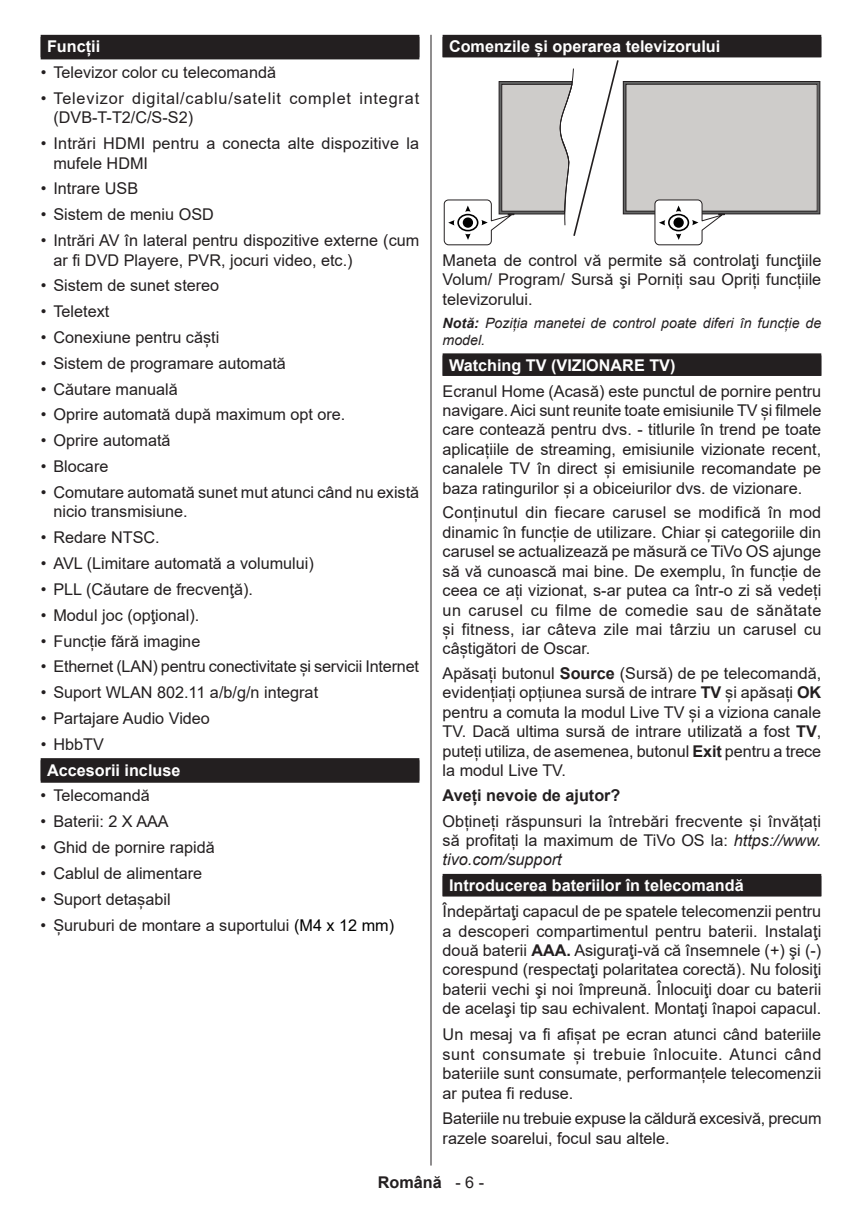
<style>
.page{position:relative;width:862px;height:1212px;background:#fff}
.page>*{position:absolute;margin:0;border:0;box-sizing:border-box;transform-origin:0 0}
.t1{font:16.2px/19.3px "Arial";color:#231f20;text-align:justify}
.t2{font:700 16.2px "Arial";color:#fff}
.t3{font:16.2px/19.3px "Arial";letter-spacing:.05em;color:#231f20}
.t4{font:700 16.2px "Arial";color:#231f20}
.t5{font:italic 14.17px/17.1px "Arial";letter-spacing:.005em;color:#231f20}
.s1{color:#000}
.s2{font-weight:700}
.s3{font-style:italic}
.s4{font-weight:400}
</style>
<div class="page">
<hr style="left:430px;top:35px;width:1px;height:1130px;background:#231f20">
<div style="left:41px;top:35px;width:378px;height:22px;background:#231f20"></div>
<div style="left:41px;top:37px;width:378px;height:22px;background:#231f20"></div>
<div style="left:41px;top:758px;width:378px;height:23px;background:#231f20"></div>
<div style="left:41px;top:760px;width:378px;height:23px;background:#231f20"></div>
<div style="left:442px;top:35px;width:378px;height:22px;background:#231f20"></div>
<div style="left:442px;top:353px;width:378px;height:23px;background:#231f20"></div>
<div style="left:442px;top:874px;width:378px;height:22px;background:#231f20"></div>
<div style="left:622px;top:81px;width:197px;height:133px;border:1px solid #231f20"></div>
<div style="left:625px;top:84px;width:191px;height:127px;background:#ceccca"></div>
<div style="left:625px;top:84px;width:192px;height:127px;border:1px solid #231f20"></div>
<svg style="left:653px;top:199px;width:73px;height:47px"></svg>
<svg style="left:443px;top:60px;width:176px;height:186px"></svg>
<p class="t2" style="left:47px;top:35px;width:55px">Funcții</p>
<p class="t1" style="left:41px;top:63px;width:237px">• Televizor color cu telecomandă</p>
<p class="t3" style="left:53px;top:88px;width:367px;text-indent:-13px">• Televizor digital/cablu/satelit complet integrat (DVB-T-T2/C/S-S2)</p>
<p class="t1" style="left:53px;top:134px;width:367px;text-indent:-13px">• Intrări HDMI pentru a conecta alte dispozitive la mufele HDMI</p>
<p class="t1" style="left:41px;top:179px;width:99px">• Intrare USB</p>
<p class="t1" style="left:41px;top:205px;width:174px">• Sistem de meniu OSD</p>
<p class="t1" style="left:53px;top:231px;width:367px;text-indent:-13px">• Intrări AV în lateral pentru dispozitive externe (cum ar fi DVD Playere, PVR, jocuri video, etc.)</p>
<p class="t1" style="left:41px;top:276px;width:180px">• Sistem de sunet stereo</p>
<p class="t1" style="left:41px;top:302px;width:70px">• Teletext</p>
<p class="t1" style="left:41px;top:327px;width:180px">• Conexiune pentru căști</p>
<p class="t1" style="left:41px;top:353px;width:247px">• Sistem de programare automată</p>
<p class="t1" style="left:41px;top:379px;width:139px">• Căutare manuală</p>
<p class="t1" style="left:41px;top:405px;width:306px">• Oprire automată după maximum opt ore.</p>
<p class="t1" style="left:41px;top:431px;width:131px">• Oprire automată</p>
<p class="t1" style="left:41px;top:457px;width:69px">• Blocare</p>
<p class="t1" style="left:53px;top:482px;width:367px;text-indent:-13px">• Comutare automată sunet mut atunci când nu există nicio transmisiune.</p>
<p class="t1" style="left:41px;top:528px;width:120px">• Redare NTSC.</p>
<p class="t1" style="left:41px;top:553px;width:274px">• AVL (Limitare automată a volumului)</p>
<p class="t1" style="left:41px;top:579px;width:214px">• PLL (Căutare de frecvenţă).</p>
<p class="t1" style="left:41px;top:605px;width:160px">• Modul joc (opţional).</p>
<p class="t1" style="left:41px;top:631px;width:161px">• Funcție fără imagine</p>
<p class="t1" style="left:41px;top:657px;width:379px">• Ethernet (LAN) pentru conectivitate și servicii Internet</p>
<p class="t1" style="left:41px;top:683px;width:279px">• Suport WLAN 802.11 a/b/g/n integrat</p>
<p class="t1" style="left:41px;top:708px;width:171px">• Partajare Audio Video</p>
<p class="t1" style="left:41px;top:734px;width:65px">• HbbTV</p>
<p class="t2" style="left:47px;top:758px;width:135px">Accesorii incluse</p>
<p class="t1" style="left:41px;top:786px;width:111px">• Telecomandă</p>
<p class="t1" style="left:41px;top:812px;width:130px">• Baterii: 2 X AAA</p>
<p class="t1" style="left:41px;top:838px;width:175px">• Ghid de pornire rapidă</p>
<p class="t1" style="left:41px;top:863px;width:163px">• Cablul de alimentare</p>
<p class="t1" style="left:41px;top:889px;width:131px">• Suport detașabil</p>
<p class="t1" style="left:41px;top:915px;width:355px">• Șuruburi de montare a suportului <span class="s1">(M4 x 12 mm)</span></p>
<p class="t2" style="left:448px;top:35px;width:272px">Comenzile și operarea televizorului</p>
<p class="t1" style="left:442px;top:250px;width:380px">Maneta de control vă permite să controlaţi funcţiile Volum/ Program/ Sursă şi Porniți sau Opriți funcțiile televizorului.</p>
<p class="t5" style="left:442px;top:315px;width:380px"><span class="s2">Notă:</span> Poziția manetei de control poate diferi în funcție de model.</p>
<p class="t2" style="left:448px;top:354px;width:228px">Watching TV (VIZIONARE TV)</p>
<p class="t1" style="left:442px;top:381px;width:380px">Ecranul Home (Acasă) este punctul de pornire pentru navigare. Aici sunt reunite toate emisiunile TV și filmele care contează pentru dvs. - titlurile în trend pe toate aplicațiile de streaming, emisiunile vizionate recent, canalele TV în direct și emisiunile recomandate pe baza ratingurilor și a obiceiurilor dvs. de vizionare.</p>
<p class="t1" style="left:442px;top:503px;width:380px">Conținutul din fiecare carusel se modifică în mod dinamic în funcție de utilizare. Chiar și categoriile din carusel se actualizează pe măsură ce TiVo OS ajunge să vă cunoască mai bine. De exemplu, în funcție de ceea ce ați vizionat, s-ar putea ca într-o zi să vedeți un carusel cu filme de comedie sau de sănătate și fitness, iar câteva zile mai târziu un carusel cu câștigători de Oscar.</p>
<p class="t1" style="left:442px;top:663px;width:380px">Apăsați butonul <span class="s2">Source</span> (Sursă) de pe telecomandă, evidențiați opțiunea sursă de intrare <span class="s2">TV</span> și apăsați <span class="s2">OK </span>pentru a comuta la modul Live TV și a viziona canale TV. Dacă ultima sursă de intrare utilizată a fost <span class="s2">TV</span>, puteți utiliza, de asemenea, butonul <span class="s2">Exit</span> pentru a trece la modul Live TV.</p>
<p class="t4" style="left:442px;top:784px;width:179px">Aveți nevoie de ajutor?</p>
<p class="t1" style="left:442px;top:811px;width:380px">Obțineți răspunsuri la întrebări frecvente și învățați să profitați la maximum de TiVo OS la: <span class="s3">https://www. tivo.com/support</span></p>
<p class="t2" style="left:449px;top:874px;width:296px">Introducerea bateriilor în telecomandă</p>
<p class="t1" style="left:442px;top:902px;width:380px">Îndepărtaţi capacul de pe spatele telecomenzii pentru a descoperi compartimentul pentru baterii. Instalaţi două baterii <span class="s2">AAA.</span> Asiguraţi-vă că însemnele (+) şi (-) corespund (respectaţi polaritatea corectă). Nu folosiţi baterii vechi şi noi împreună. Înlocuiţi doar cu baterii de acelaşi tip sau echivalent. Montaţi înapoi capacul.</p>
<p class="t1" style="left:442px;top:1025px;width:380px">Un mesaj va fi afișat pe ecran atunci când bateriile sunt consumate și trebuie înlocuite. Atunci când bateriile sunt consumate, performanțele telecomenzii ar putea fi reduse.</p>
<p class="t1" style="left:442px;top:1109px;width:380px">Bateriile nu trebuie expuse la căldură excesivă, precum razele soarelui, focul sau altele.</p>
<p class="t4" style="left:377px;top:1171px;width:108px">Română <span class="s4">- 6 -</span></p>
</div>
